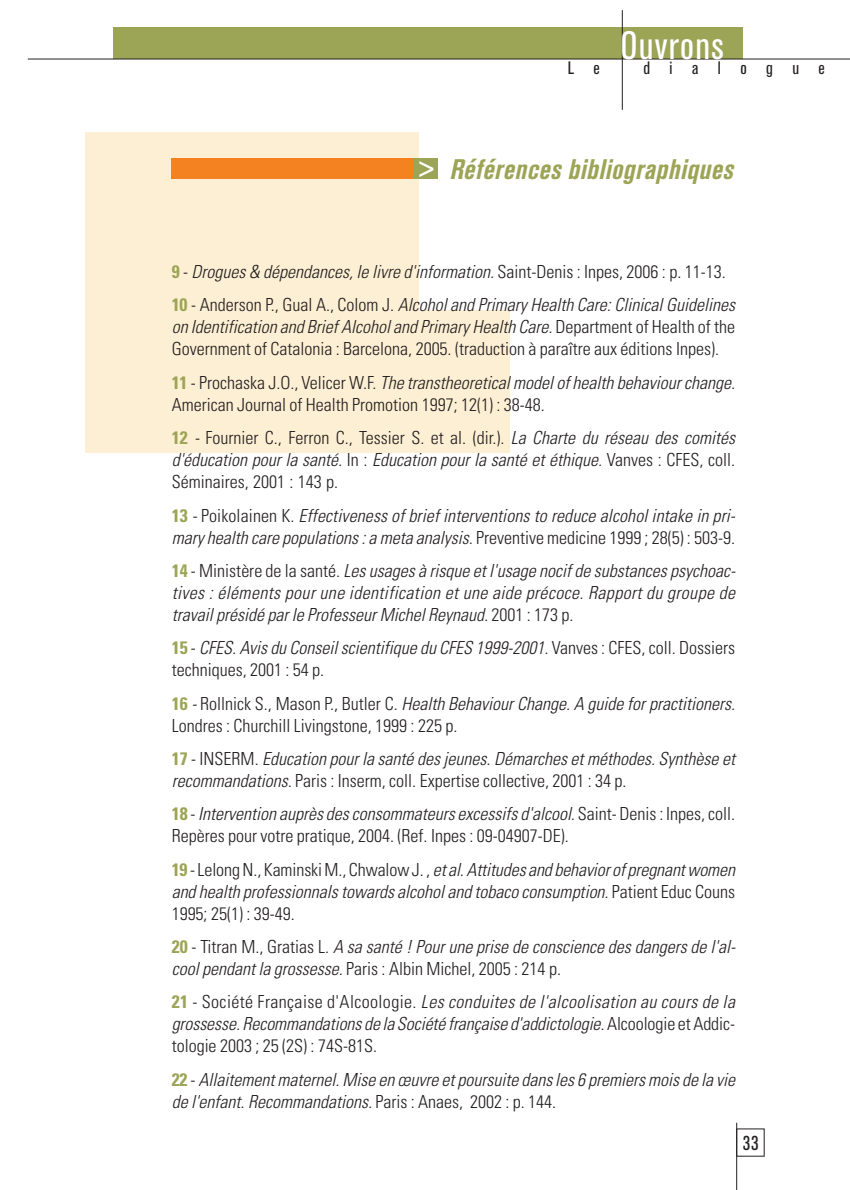
<style>
.page{position:relative;width:850px;height:1190px;background:#fff}
.page>*{position:absolute;margin:0;border:0;box-sizing:border-box;transform-origin:0 0}
.t1{font:condensed 39.2px "Akzidenz Grotesk BE";letter-spacing:.035em;color:#fff}
.t2{font:italic 700 condensed 28px "Akzidenz Grotesk BE";color:#9ca456}
.t3{font:condensed 20px "Akzidenz Grotesk BE";color:#231f20}
.t4{font:italic 300 condensed 18px/22px "Univers";color:#231f20}
.t5{font:300 condensed 18px/22px "Univers";color:#231f20}
.t6{font:condensed 18px "Akzidenz Grotesk BE";letter-spacing:1.085em;color:#231f20}
.s1{font-weight:500;font-style:normal;color:#fff}
.s2{font-weight:700;font-style:normal;color:#9ca456}
.s3{font-style:normal}
.s4{font-style:italic}
.s5{font-weight:700;color:#9ca456}
</style>
<div class="page">
<div style="left:85px;top:133px;width:424px;height:320px;background:#fdefd3"></div>
<div style="left:419px;top:93px;width:151px;height:216px;background:#fff"></div>
<div style="left:113px;top:28px;width:629px;height:31px;background:#9ca456"></div>
<hr style="left:28px;top:58px;width:821px;height:1px;background:#231f20">
<hr style="left:621px;top:10px;width:1px;height:100px;background:#231f20">
<hr style="left:736px;top:1122px;width:1px;height:67px;background:#231f20">
<div style="left:394px;top:159px;width:43px;height:20px;background:#9ca456"></div>
<div style="left:171px;top:159px;width:242px;height:20px;background:#f58220"></div>
<h1 class="t1" style="left:620px;top:31px;width:105px">Ouvrons</h1>
<p class="t6" style="left:567px;top:61px;width:34px">L e</p>
<p class="t6" style="left:643px;top:61px;width:183px">dialogue</p>
<h2 class="t2" style="left:419px;top:159px;width:320px"><span class="s1">&gt;</span> Références bibliographiques</h2>
<p class="t4" style="left:172px;top:257px;width:568px;line-height:33.4px"><span class="s2">9</span> <span class="s3">-</span> Drogues &amp; dépendances,le livre d'information.<span class="s3">S a i n t - D e n i s : I n p e s , 2 0 0 6 : p . 1 1 - 1 3 .<br></span><span class="s2">1 0</span> <span class="s3">- A n d e r s o n P. , G u a l A . , C o l o m J .</span> Alcoholand Primary Health Care:ClinicalGuidelines</p>
<p class="t5" style="left:172px;top:318px;width:564px"><span class="s4">on Identification and BriefAlcoholand Primary Health Care.</span> D e p a r t m e n t o f H e a l t h o f t h e<br>Government of Catalonia : Barcelona, 2005. (traduction à paraître aux éditions Inpes).</p>
<p class="t5" style="left:172px;top:373px;width:568px"><span class="s5">1 1</span> - P r o c h a s k a J . O . , Ve l i c e r W. F. <span class="s4">The transtheoreticalmodelofhealth behaviourchange.<br></span>American Journal of Health Promotion 1997; 12(1) : 38-48.</p>
<p class="t5" style="left:172px;top:428px;width:568px"><span class="s5">12</span> <span class="s4">-</span> Fournier C., Ferron C., Tessier S. et al. (dir.). <span class="s4">La Charte du réseau des comités d'éducation pourla santé.</span>I n : <span class="s4">Education pourla santé etéthique.</span> Va n v e s : C F E S , c o l l .<br>Séminaires, 2001 : 143 p.</p>
<p class="t4" style="left:172px;top:506px;width:568px"><span class="s2">1 3</span> -<span class="s3">P o i k o l a i n e n K .</span> Effectiveness ofbriefinterventions to reduce alcoholintake in pri&shy;mary health care populations :a meta analysis. <span class="s3">P reve n t i ve m e d i c i n e 1 9 9 9 ; 2 8 ( 5 ) : 5 0 3 - 9 .</span></p>
<p class="t4" style="left:172px;top:561px;width:568px;text-align:justify"><span class="s2">1 4</span> <span class="s3">- M i n i s t è r e d e l a s a n t é .</span> Les usages à risque etl'usage nocifde substances psychoac&shy;tives :éléments pourune identification etune aide précoce.Rapportdu groupe de travailprésidé parle ProfesseurMichelReynaud.<span class="s3">2 0 0 1 : 1 7 3 p .</span></p>
<p class="t5" style="left:172px;top:638px;width:564px"><span class="s5">1 5</span> - <span class="s4">CFES.Avis du Conseilscientifique du CFES 1999-2001.</span> Va n v e s : C F E S , c o l l . D o s s i e r s techniques, 2001 : 54 p.</p>
<p class="t5" style="left:172px;top:694px;width:568px"><span class="s5">1 6</span> <span class="s4">-</span>R o l l n i c k S . , M a s o n P. , B u t l e r C . <span class="s4">Health BehaviourChange.A guide forpractitioners.<br></span>Londres : Churchill Livingstone, 1999 : 225 p.</p>
<p class="t4" style="left:172px;top:749px;width:568px"><span class="s2">1 7</span> <span class="s3">- I N S E R M .</span> Education pourla santé des jeunes.Démarches etméthodes.Synthèse et recommandations.<span class="s3">Paris : Inserm, coll. Expertise collective, 2001 : 34 p.</span></p>
<p class="t5" style="left:172px;top:804px;width:564px"><span class="s5">1 8</span> - <span class="s4">Intervention auprès des consommateurs excessifs d'alcool.</span>S a i n t - D e n i s : I n p e s , c o l l .<br>Repères pour votre pratique, 2004. (Ref. Inpes : 09-04907-DE).</p>
<p class="t4" style="left:172px;top:860px;width:568px"><span class="s2">1 9</span> <span class="s3">- L e l o n g N . , K a m i n s k i M . , C h w a l o w J . ,</span> etal.Attitudes and behaviorofpregnantwomen and health professionnals towards alcoholand tobaco consumption. <span class="s3">P a t i e n t E d u c C o u n s<br>1995; 25(1) : 39-49.</span></p>
<p class="t4" style="left:172px;top:937px;width:568px"><span class="s2">2 0</span> <span class="s3">- Ti t r a n M . , G r a t i a s L .</span> A sa santé !Pourune prise de conscience des dangers de l'al&shy;coolpendantla grossesse.<span class="s3">Paris : Albin Michel, 2005 : 214 p.</span></p>
<p class="t4" style="left:172px;top:992px;width:568px"><span class="s2">2 1</span> <span class="s3">- S o c i é t é F ra n ç a i s e d ' A l c o o l o g i e .</span> Les conduites de l'alcoolisation au cours de la grossesse.Recommandations de la Société française d'addictologie.<span class="s3">A l c o o l o g i e e t A d d i c - tologie 2003 ; 25 (2S) : 74S-81S.</span></p>
<p class="t4" style="left:172px;top:1070px;width:568px"><span class="s2">2 2</span> <span class="s3">-</span> Allaitementmaternel.Mise en œuvre etpoursuite dans les 6 premiers mois de la vie de l'enfant.Recommandations.<span class="s3">P a r i s : A n a e s , 2 0 0 2 : p . 1 4 4 .</span></p>
<p class="t3" style="left:742px;top:1135px;width:17px">33</p>
</div>
